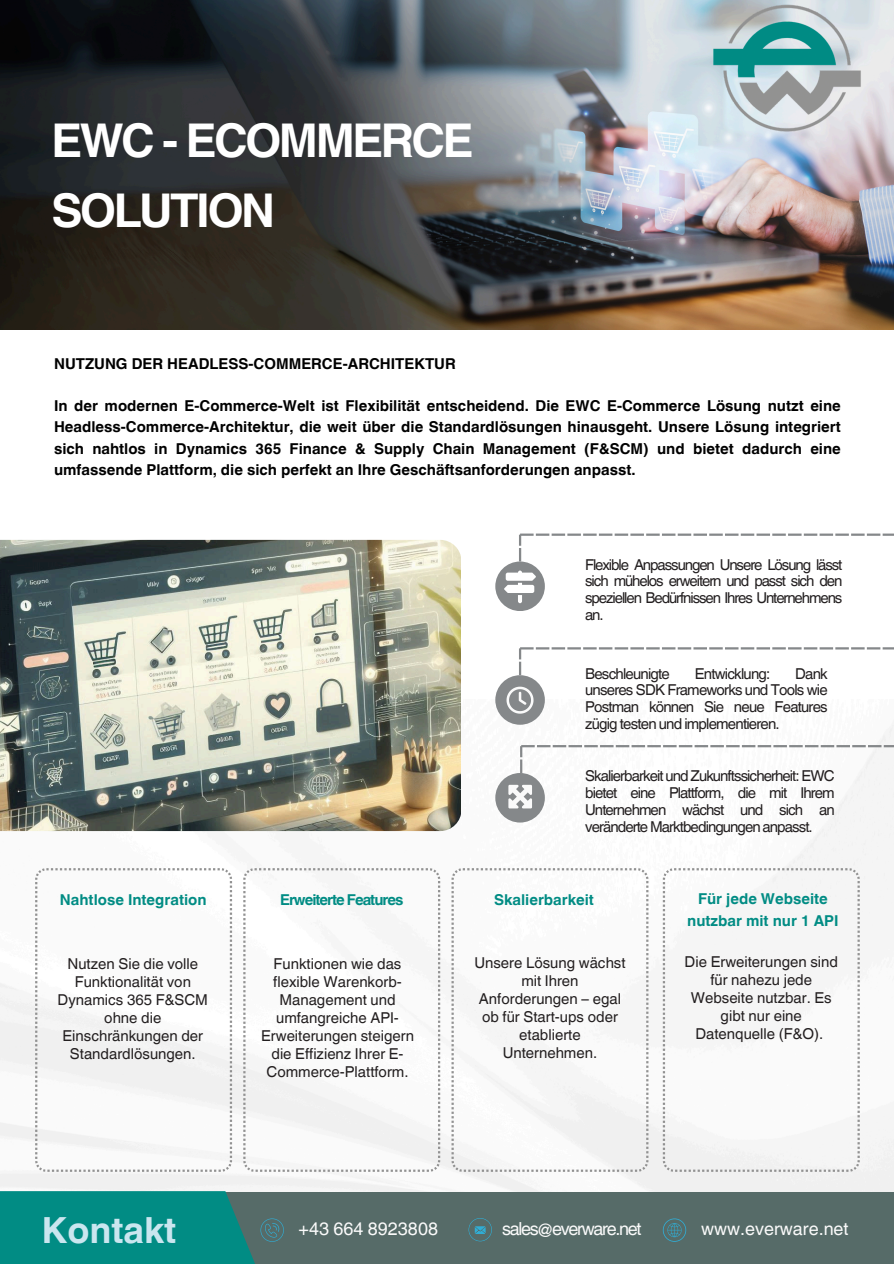
<style>
.page{position:relative;width:894px;height:1264px;background:#fff}
.page>*{position:absolute;margin:0;border:0;box-sizing:border-box;transform-origin:0 0}
.t1{font:700 46.5px/69.8px "Helvetica World";letter-spacing:-.05em;color:#fff}
.t2{font:700 36px "Helvetica World";color:#cae6ef}
.t3{font:18px "Helvetica World";color:#fafafa}
.t4{font:18px "Helvetica World";letter-spacing:-.07em;color:#fafafa}
.t5{font:15px/18px "Helvetica World";color:#231f20;text-align:center}
.t6{font:700 15px/21.3px "Helvetica World";color:#000;text-align:justify}
.t7{font:700 15px/21.3px "Helvetica World";color:#018c84;text-align:center}
.t8{font:15px "Helvetica World";letter-spacing:-.05em;color:#231f20}
.t9{font:700 15px "Helvetica World";letter-spacing:-.065em;color:#018c84}
</style>
<div class="page">
<img style="left:0;top:0;width:893px;height:330px">
<img style="left:706px;top:0;width:161px;height:136px">
<div style="left:495px;top:561px;width:49px;height:50px;background:#85888a;border-radius:50%"></div>
<img style="left:0;top:700px;width:892px;height:491px">
<div style="left:495px;top:675px;width:49px;height:49px;background:#85888a;border-radius:50%"></div>
<svg style="left:506px;top:686px;width:27px;height:27px"></svg>
<div style="left:495px;top:773px;width:49px;height:49px;background:#85888a;border-radius:50%"></div>
<hr style="left:535px;top:533px;width:14px;height:3px;background:#85888a">
<hr style="left:551px;top:533px;width:14px;height:3px;background:#85888a">
<svg style="left:567px;top:533px;width:29px;height:3px"></svg>
<hr style="left:598px;top:533px;width:14px;height:3px;background:#85888a">
<hr style="left:614px;top:533px;width:14px;height:3px;background:#85888a">
<svg style="left:630px;top:533px;width:29px;height:3px"></svg>
<hr style="left:661px;top:533px;width:14px;height:3px;background:#85888a">
<hr style="left:677px;top:533px;width:14px;height:3px;background:#85888a">
<svg style="left:693px;top:533px;width:29px;height:3px"></svg>
<hr style="left:724px;top:533px;width:14px;height:3px;background:#85888a">
<hr style="left:740px;top:533px;width:14px;height:3px;background:#85888a">
<svg style="left:756px;top:533px;width:29px;height:3px"></svg>
<hr style="left:787px;top:533px;width:14px;height:3px;background:#85888a">
<hr style="left:803px;top:533px;width:14px;height:3px;background:#85888a">
<svg style="left:819px;top:533px;width:29px;height:3px"></svg>
<hr style="left:850px;top:533px;width:14px;height:3px;background:#85888a">
<hr style="left:866px;top:533px;width:14px;height:3px;background:#85888a">
<svg style="left:882px;top:533px;width:12px;height:3px"></svg>
<svg style="left:519px;top:533px;width:14px;height:28px"></svg>
<svg style="left:519px;top:647px;width:375px;height:28px"></svg>
<svg style="left:520px;top:745px;width:374px;height:28px"></svg>
<svg style="left:35px;top:868px;width:197px;height:303px"></svg>
<svg style="left:243px;top:868px;width:197px;height:303px"></svg>
<svg style="left:451px;top:868px;width:197px;height:303px"></svg>
<div style="left:662px;top:868px;width:197px;height:303px;background:#f5f5f5"></div>
<svg style="left:508px;top:784px;width:24px;height:24px"></svg>
<svg style="left:504px;top:570px;width:32px;height:33px"></svg>
<img style="left:0;top:540px;width:461px;height:291px">
<div style="left:208px;top:1191px;width:685px;height:72px;background:#566b68"></div>
<svg style="left:0;top:1191px;width:389px;height:72px;fill:#018c84"></svg>
<svg style="left:260px;top:1218px;width:24px;height:23px"></svg>
<svg style="left:662px;top:1218px;width:24px;height:23px"></svg>
<svg style="left:474px;top:1226px;width:11px;height:7px"></svg>
<div style="left:468px;top:1217px;width:23px;height:24px;border:1px solid #30add4;border-radius:50%"></div>
<p class="t1" style="left:51px;top:101px;width:423px">EWC - ECOMMERCE<br>SOLUTION</p>
<p class="t6" style="left:54px;top:352px;width:403px">NUTZUNG DER HEADLESS-COMMERCE-ARCHITEKTUR</p>
<h5 class="t6" style="left:54px;top:393px;width:788px">In der modernen E-Commerce-Welt ist Flexibilität entscheidend. Die EWC E-Commerce Lösung nutzt eine Headless-Commerce-Architektur, die weit über die Standardlösungen hinausgeht. Unsere Lösung integriert sich nahtlos in Dynamics 365 Finance &amp; Supply Chain Management (F&amp;SCM) und bietet dadurch eine umfassende Plattform, die sich perfekt an Ihre Geschäftsanforderungen anpasst.</h5>
<h5 class="t5" style="left:585px;top:556px;width:259px;line-height:16.8px;text-align:justify">Flexible Anpassungen Unsere Lösung lässt sich mühelos erweitern und passt sich den speziellen Bedürfnissen Ihres Unternehmens an.</h5>
<h5 class="t5" style="left:585px;top:665px;width:244px;line-height:16.8px;text-align:justify;text-indent:210px">Dank unseres SDK Frameworks und Tools wie Postman können Sie neue Features zügig testen und implementieren.</h5>
<h5 class="t8" style="left:585px;top:664px;width:86px">Beschleunigte</h5>
<h5 class="t8" style="left:694px;top:664px;width:77px">Entwicklung:</h5>
<h4 class="t5" style="left:585px;top:767px;width:251px;line-height:16.8px;text-align:justify">Skalierbarkeit und Zukunftssicherheit: EWC bietet eine Plattform, die mit Ihrem Unternehmen wächst und sich an veränderte Marktbedingungen anpasst.</h4>
<p class="t7" style="left:60px;top:887px;width:148px">Nahtlose Integration</p>
<p class="t9" style="left:280px;top:887px;width:125px">Erweiterte Features</p>
<p class="t7" style="left:494px;top:887px;width:101px">Skalierbarkeit</p>
<p class="t5" style="left:58px;top:954px;width:152px">Nutzen Sie die volle<br>Funktionalität von<br>Dynamics 365 F&amp;SCM ohne die<br>Einschränkungen der<br>Standardlösungen.</p>
<p class="t5" style="left:261px;top:954px;width:154px">Funktionen wie das flexible Warenkorb-<br>Management und umfangreiche API-<br>Erweiterungen steigern die Effizienz Ihrer E-<br>Commerce-Plattform.</p>
<p class="t5" style="left:474px;top:953px;width:153px">Unsere Lösung wächst mit Ihren<br>Anforderungen – egal ob für Start-ups oder etablierte<br>Unternehmen.</p>
<p class="t7" style="left:687px;top:886px;width:153px">Für jede Webseite nutzbar mit nur 1 API</p>
<h5 class="t5" style="left:684px;top:953px;width:155px">Die Erweiterungen sind für nahezu jede<br>Webseite nutzbar. Es gibt nur eine<br>Datenquelle (F&amp;O).</h5>
<p class="t2" style="left:42px;top:1200px;width:136px">Kontakt</p>
<p class="t3" style="left:298px;top:1218px;width:141px">+43 664 8923808</p>
<h2 class="t4" style="left:502px;top:1218px;width:141px">sales@everware.net</h2>
<h5 class="t3" style="left:700px;top:1218px;width:149px">www.everware.net</h5>
</div>
